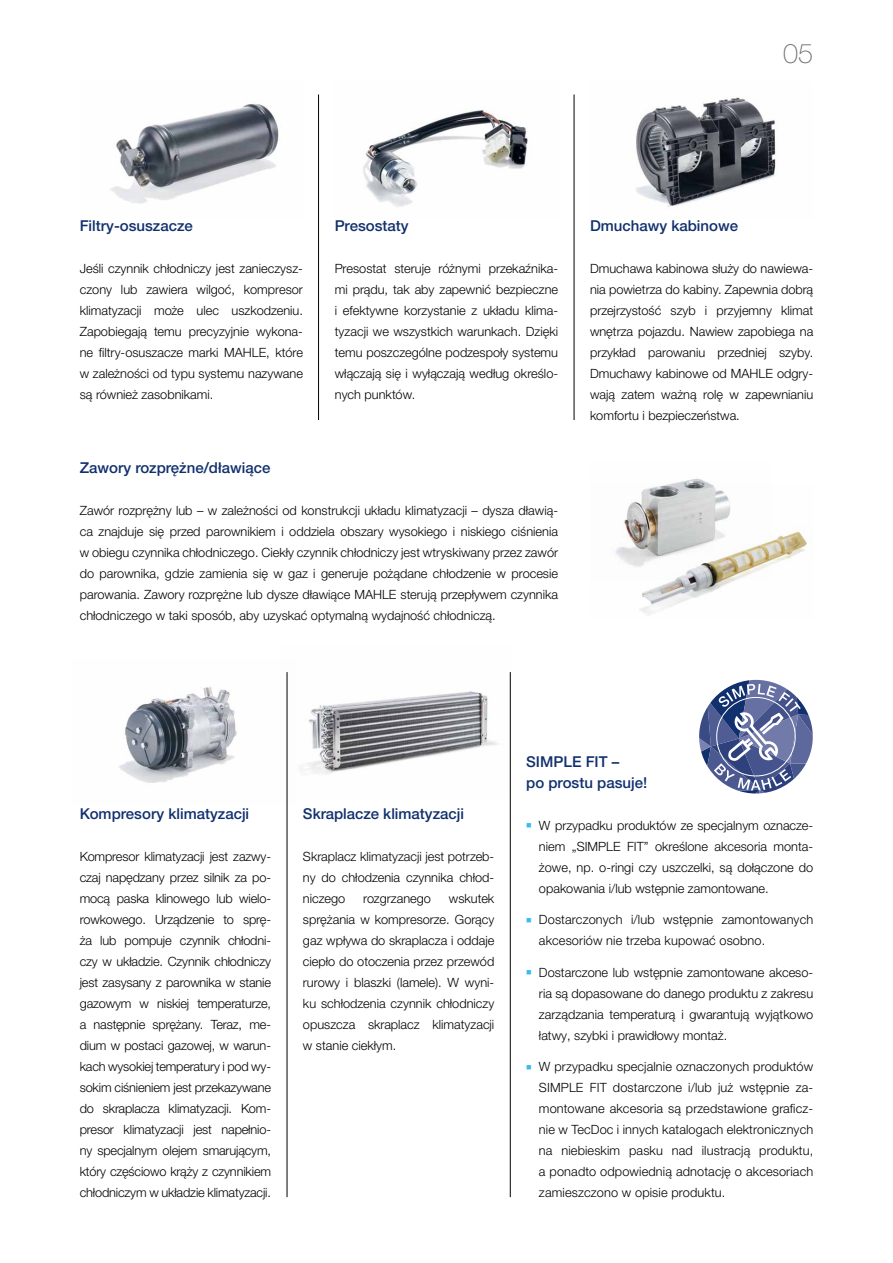
<style>
.page{position:relative;width:893px;height:1263px;background:#fff}
.page>*{position:absolute;margin:0;border:0;box-sizing:border-box;transform-origin:0 0}
.t1{font:100 27px "Helvetica Neue LT Std";color:#706f6f}
.t2{font:500 15px/21px "Helvetica Neue LTW1 G";color:#11306e}
.t3{font:300 12.75px/21px "Helvetica Neue LTW1 G";color:#000;text-align:justify}
.s1{color:#36bcee}
</style>
<div class="page">
<img style="left:301px;top:672px;width:209px;height:127px">
<img style="left:119px;top:672px;width:168px;height:133px">
<img style="left:666px;top:478px;width:47px;height:7px">
<img style="left:110px;top:103px;width:169px;height:101px">
<img style="left:636px;top:97px;width:140px;height:110px">
<img style="left:363px;top:110px;width:165px;height:97px">
<hr style="left:318px;top:95px;width:1px;height:325px;background:#000">
<hr style="left:574px;top:95px;width:1px;height:325px;background:#000">
<hr style="left:287px;top:672px;width:1px;height:525px;background:#000">
<img style="left:615px;top:485px;width:198px;height:130px">
<svg style="left:699px;top:680px;width:114px;height:114px"></svg>
<hr style="left:510px;top:672px;width:1px;height:525px;background:#000">
<h1 class="t1" style="left:783px;top:38px;width:31px">05</h1>
<p class="t2" style="left:80px;top:215px;width:115px">Filtry-osuszacze</p>
<p class="t3" style="left:80px;top:258px;width:225px">Jeśli czynnik chłodniczy jest zanieczysz&shy;czony lub zawiera wilgoć, kompresor klimatyzacji może ulec uszkodzeniu.<br>Zapobiegają temu precyzyjnie wykona&shy;ne filtry-osuszacze marki MAHLE, które w zależności od typu systemu nazywane są również zasobnikami.</p>
<p class="t2" style="left:335px;top:215px;width:75px">Presostaty</p>
<p class="t3" style="left:335px;top:258px;width:225px">Presostat steruje różnymi przekaźnika&shy;mi prądu, tak aby zapewnić bezpieczne i efektywne korzystanie z układu klima&shy;tyzacji we wszystkich warunkach. Dzięki temu poszczególne podzespoły systemu włączają się i wyłączają według określo&shy;nych punktów.</p>
<p class="t2" style="left:80px;top:457px;width:192px">Zawory rozprężne/dławiące</p>
<p class="t3" style="left:80px;top:499px;width:480px">Zawór rozprężny lub – w zależności od konstrukcji układu klimatyzacji – dysza dławią&shy;ca znajduje się przed parownikiem i oddziela obszary wysokiego i niskiego ciśnienia w obiegu czynnika chłodniczego. Ciekły czynnik chłodniczy jest wtryskiwany przez zawór do parownika, gdzie zamienia się w gaz i generuje pożądane chłodzenie w procesie parowania. Zawory rozprężne lub dysze dławiące MAHLE sterują przepływem czynnika chłodniczego w taki sposób, aby uzyskać optymalną wydajność chłodniczą.</p>
<p class="t2" style="left:590px;top:215px;width:150px">Dmuchawy kabinowe</p>
<p class="t3" style="left:590px;top:258px;width:225px">Dmuchawa kabinowa służy do nawiewa&shy;nia powietrza do kabiny. Zapewnia dobrą przejrzystość szyb i przyjemny klimat wnętrza pojazdu. Nawiew zapobiega na przykład parowaniu przedniej szyby.<br>Dmuchawy kabinowe od MAHLE odgry&shy;wają zatem ważną rolę w zapewnianiu komfortu i bezpieczeństwa.</p>
<p class="t2" style="left:80px;top:803px;width:171px">Kompresory klimatyzacji</p>
<p class="t3" style="left:80px;top:846px;width:193px">Kompresor klimatyzacji jest zazwy&shy;czaj napędzany przez silnik za po&shy;mocą paska klinowego lub wielo&shy;rowkowego. Urządzenie to sprę&shy;ża lub pompuje czynnik chłodni&shy;czy w układzie. Czynnik chłodniczy jest zasysany z parownika w stanie gazowym w niskiej temperaturze, a następnie sprężany. Teraz, me&shy;dium w postaci gazowej, w warun&shy;kach wysokiej temperatury i pod wy&shy;sokim ciśnieniem jest przekazywane do skraplacza klimatyzacji. Kom&shy;presor klimatyzacji jest napełnio&shy;ny specjalnym olejem smarującym, który częściowo krąży z czynnikiem chłodniczym w układzie klimatyzacji.</p>
<p class="t2" style="left:303px;top:803px;width:163px">Skraplacze klimatyzacji</p>
<p class="t3" style="left:303px;top:846px;width:193px">Skraplacz klimatyzacji jest potrzeb&shy;ny do chłodzenia czynnika chłod&shy;niczego</p>
<p class="t3" style="left:303px;top:888px;width:193px;text-indent:146px">wskutek sprężania w kompresorze. Gorący gaz wpływa do skraplacza i oddaje ciepło do otoczenia przez przewód rurowy i blaszki (lamele). W wyni&shy;ku schłodzenia czynnik chłodniczy opuszcza skraplacz klimatyzacji w stanie ciekłym.</p>
<p class="t3" style="left:363px;top:888px;width:69px">rozgrzanego</p>
<p class="t2" style="left:526px;top:751px;width:122px">SIMPLE FIT –<br>po prostu pasuje!</p>
<p class="t3" style="left:539px;top:814px;width:276px;text-indent:-13px"><span class="s1">■</span> W przypadku produktów ze specjalnym oznacze&shy;niem „SIMPLE FIT” określone akcesoria monta&shy;żowe, np. o-ringi czy uszczelki, są dołączone do opakowania i/lub wstępnie zamontowane.</p>
<p class="t3" style="left:539px;top:909px;width:276px;text-indent:-13px"><span class="s1">■</span> Dostarczonych i/lub wstępnie zamontowanych akcesoriów nie trzeba kupować osobno.</p>
<p class="t3" style="left:539px;top:961px;width:276px;text-indent:-13px"><span class="s1">■</span> Dostarczone lub wstępnie zamontowane akceso&shy;ria są dopasowane do danego produktu z zakresu zarządzania temperaturą i gwarantują wyjątkowo łatwy, szybki i prawidłowy montaż.</p>
<p class="t3" style="left:539px;top:1056px;width:276px;text-indent:-13px"><span class="s1">■</span> W przypadku specjalnie oznaczonych produktów SIMPLE FIT dostarczone i/lub już wstępnie za&shy;montowane akcesoria są przedstawione graficz&shy;nie w TecDoc i innych katalogach elektronicznych na niebieskim pasku nad ilustracją produktu, a ponadto odpowiednią adnotację o akcesoriach zamieszczono w opisie produktu.</p>
</div>
